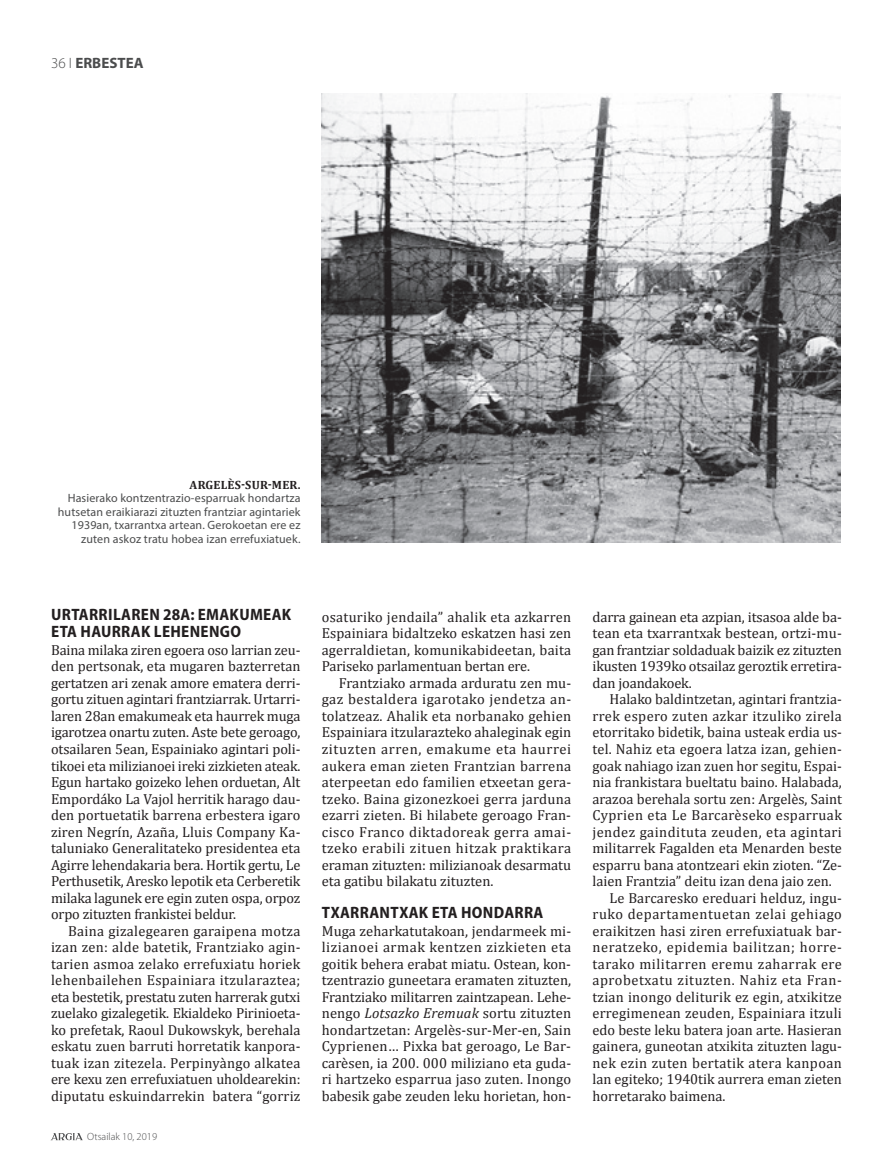
<style>
.page{position:relative;width:893px;height:1170px;background:#fff}
.page>*{position:absolute;margin:0;border:0;box-sizing:border-box;transform-origin:0 0}
.t1{font:700 semi-condensed 16.5px "Myriad Pro";letter-spacing:.015em;color:#231f20}
.t2{font:700 15px "Myriad Pro";color:#4b4c4d}
.t3{font:14.55px/16.5px "Cambria";color:#231f20;text-align:justify}
.t4{font:14.55px "Cambria";letter-spacing:.03em;color:#231f20}
.t5{font:14.55px "Cambria";letter-spacing:.04em;color:#231f20}
.t6{font:14.55px "Cambria";letter-spacing:.035em;color:#231f20}
.t7{font:14.55px "Cambria";letter-spacing:.025em;color:#231f20}
.t8{font:12px/13.5px "Myriad Pro";letter-spacing:.01em;color:#4b4c4d;text-align:right}
.t9{font:700 12px "Cambria";letter-spacing:.02em;color:#231f20}
.t10{font:300 10.5px "Myriad Pro";color:#4b4c4d}
.s1{font-weight:300}
.s2{font-style:italic}
</style>
<div class="page">
<svg style="left:51px;top:1133px;width:32px;height:7px"></svg>
<img style="left:322px;top:94px;width:518px;height:448px">
<p class="t2" style="left:51px;top:53px;width:93px"><span class="s1">36 І</span> ERBESTEA</p>
<p class="t9" style="left:190px;top:476px;width:112px">ARGELÈS-SUR-MER.</p>
<p class="t8" style="left:58px;top:491px;width:244px">Hasierako kontzentrazio-esparruak hondartza hutsetan eraikiarazi zituzten frantziar agintariek 1939an, txarrantxa artean. Gerokoetan ere ez zuten askoz tratu hobea izan errefuxiatuek.</p>
<p class="t1" style="left:51px;top:604px;width:21px">URTARRILAREN</p>
<p class="t1" style="left:163px;top:604px;width:46px">28A: EMAKUMEAK</p>
<p class="t1" style="left:51px;top:620px;width:10px">ETA</p>
<p class="t1" style="left:81px;top:620px;width:11px">HAURRAK</p>
<p class="t1" style="left:154px;top:620px;width:11px">LEHENENGO</p>
<p class="t3" style="left:51px;top:641px;width:251px">Baina milaka ziren egoera oso larrian zeu&shy;den pertsonak, eta mugaren bazterretan gertatzen ari zenak amore ematera derri&shy;gortu zituen agintari frantziarrak. Urtarri&shy;laren 28an emakumeak eta haurrek muga igarotzea onartu zuten. Aste bete geroago, otsailaren 5ean, Espainiako agintari poli&shy;tikoei eta milizianoei ireki zizkieten ateak.<br>Egun hartako goizeko lehen orduetan, Alt Empordáko La Vajol herritik harago dau&shy;den portuetatik barrena erbestera igaro ziren Negrín, Azaña, Lluis Company Ka&shy;taluniako Generalitateko presidentea eta Agirre lehendakaria bera. Hortik gertu, Le Perthusetik, Aresko lepotik eta Cerberetik milaka lagunek ere egin zuten ospa, orpoz orpo zituzten frankistei beldur.</p>
<p class="t3" style="left:51px;top:922px;width:251px;text-indent:17px">Baina gizalegearen garaipena motza izan zen: alde batetik, Frantziako agin&shy;tarien asmoa zelako errefuxiatu horiek lehenbailehen Espainiara itzularaztea; eta bestetik, prestatu zuten harrerak gutxi zuelako gizalegetik. Ekialdeko Pirinioeta&shy;ko prefetak, Raoul Dukowskyk, berehala eskatu zuen barruti horretatik kanpora&shy;tuak izan zitezela. Perpinyàngo alkatea ere kexu zen errefuxiatuen uholdearekin: diputatu eskuindarrekin batera “gorriz</p>
<p class="t10" style="left:87px;top:1130px;width:71px">Otsailak 10, 2019</p>
<p class="t3" style="left:322px;top:608px;width:251px">osaturiko jendaila” ahalik eta azkarren Espainiara bidaltzeko eskatzen hasi zen agerraldietan, komunikabideetan, baita Pariseko parlamentuan bertan ere.</p>
<p class="t3" style="left:322px;top:674px;width:251px;text-indent:17px">Frantziako armada arduratu zen mu&shy;gaz bestaldera igarotako jendetza an&shy;tolatzeaz. Ahalik eta norbanako gehien Espainiara itzularazteko ahaleginak egin zituzten arren, emakume eta haurrei aukera eman zieten Frantzian barrena aterpeetan edo familien etxeetan gera&shy;tzeko. Baina gizonezkoei gerra jarduna ezarri zieten. Bi hilabete geroago Fran&shy;cisco Franco diktadoreak gerra amai&shy;tzeko erabili zituen hitzak praktikara eraman zituzten: milizianoak desarmatu eta gatibu bilakatu zituzten.</p>
<p class="t1" style="left:322px;top:901px;width:29px">TXARRANT</p>
<p class="t1" style="left:399px;top:901px;width:42px">XAK ETA</p>
<p class="t1" style="left:461px;top:901px;width:12px">HONDARRA</p>
<p class="t3" style="left:322px;top:922px;width:251px">Muga zeharkatutakoan, jendarmeek mi&shy;lizianoei armak kentzen zizkieten eta goitik behera erabat miatu. Ostean, kon&shy;tzentrazio guneetara eramaten zituzten, Frantziako militarren zaintzapean. Lehe&shy;nengo <span class="s2">Lotsazko Eremuak</span> sortu zituzten hondartzetan: Argelès-sur-Mer-en, Sain Cyprienen… Pixka bat geroago, Le Bar&shy;carèsen, ia 200. 000 miliziano eta guda&shy;ri hartzeko esparrua jaso zuten. Inongo babesik gabe zeuden leku horietan, hon-</p>
<p class="t3" style="left:592px;top:608px;width:251px">darra gainean eta azpian, itsasoa alde ba&shy;tean eta txarrantxak bestean, ortzi-mu&shy;gan frantziar soldaduak baizik ez zituzten ikusten 1939ko otsailaz geroztik erretira&shy;dan joandakoek.</p>
<p class="t3" style="left:609px;top:691px;width:234px">Halako baldintzetan, agintari frantzia-</p>
<p class="t7" style="left:592px;top:707px;width:251px">rrek espero zuten azkar itzuliko zirela</p>
<p class="t3" style="left:592px;top:724px;width:251px">etorritako bidetik, baina usteak erdia us-</p>
<p class="t3" style="left:592px;top:740px;width:251px">tel. Nahiz eta egoera latza izan, gehien-</p>
<p class="t3" style="left:592px;top:757px;width:251px">goak nahiago izan zuen hor segitu, Espai-</p>
<p class="t3" style="left:592px;top:773px;width:251px">nia frankistara bueltatu baino. Halabada,</p>
<p class="t3" style="left:592px;top:790px;width:251px">arazoa berehala sortu zen: Argelès, Saint</p>
<p class="t4" style="left:592px;top:806px;width:251px">Cyprien eta Le Barcarèseko esparruak</p>
<p class="t4" style="left:592px;top:822px;width:251px">jendez gaindituta zeuden, eta agintari</p>
<p class="t3" style="left:592px;top:839px;width:251px">militarrek Fagalden eta Menarden beste</p>
<p class="t3" style="left:592px;top:856px;width:251px">esparru bana atontzeari ekin zioten. “Ze-</p>
<p class="t3" style="left:592px;top:872px;width:241px">laien Frantzia” deitu izan dena jaio zen.</p>
<p class="t3" style="left:609px;top:889px;width:234px">Le Barcaresko ereduari helduz, ingu-</p>
<p class="t6" style="left:592px;top:905px;width:251px">ruko departamentuetan zelai gehiago</p>
<p class="t3" style="left:592px;top:922px;width:251px">eraikitzen hasi ziren errefuxiatuak bar-</p>
<p class="t5" style="left:592px;top:938px;width:251px">neratzeko, epidemia bailitzan; horre-</p>
<p class="t6" style="left:592px;top:954px;width:251px">tarako militarren eremu zaharrak ere</p>
<p class="t5" style="left:592px;top:971px;width:251px">aprobetxatu zituzten. Nahiz eta Fran-</p>
<p class="t3" style="left:592px;top:988px;width:251px">tzian inongo deliturik ez egin, atxikitze</p>
<p class="t3" style="left:592px;top:1004px;width:251px">erregimenean zeuden, Espainiara itzuli</p>
<p class="t3" style="left:592px;top:1021px;width:251px">edo beste leku batera joan arte. Hasieran</p>
<p class="t3" style="left:592px;top:1037px;width:251px">gainera, guneotan atxikita zituzten lagu-</p>
<p class="t4" style="left:592px;top:1053px;width:251px">nek ezin zuten bertatik atera kanpoan</p>
<p class="t3" style="left:592px;top:1070px;width:251px">lan egiteko; 1940tik aurrera eman zieten</p>
<p class="t3" style="left:592px;top:1087px;width:135px">horretarako baimena.</p>
</div>
